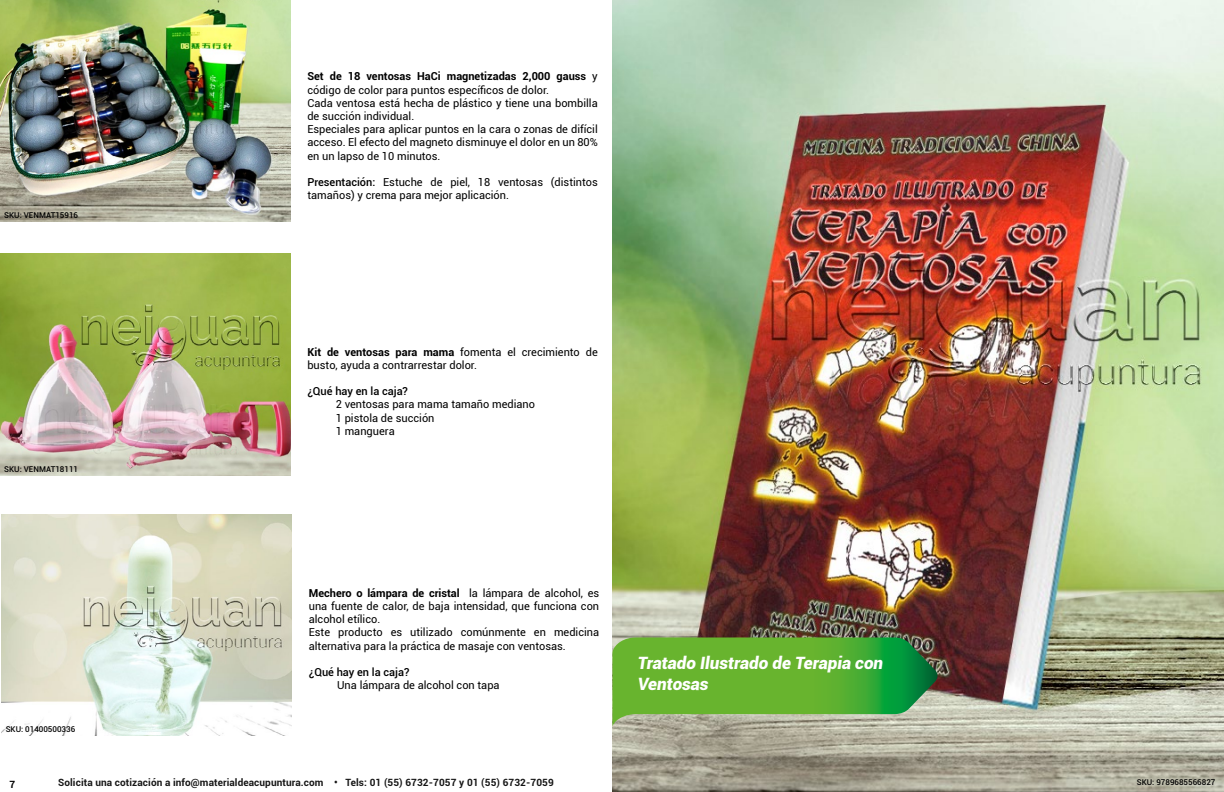
<style>
.page{position:relative;width:1224px;height:792px;background:#fff}
.page>*{position:absolute;margin:0;border:0;box-sizing:border-box;transform-origin:0 0}
.t1{font:italic 900 17px/20.4px "Roboto";color:#fff}
.t2{font:11px/13.2px "Roboto";color:#000}
.t3{font:500 11px "Roboto";color:#000}
.t4{font:700 10px "Roboto";letter-spacing:.01em;color:#000}
.t5{font:500 8px "Roboto";color:#000}
.s1{font-weight:700}
.s2{font-weight:500}
.s3{font-weight:700;font-size:10px}
</style>
<div class="page">
<img style="left:612px;top:0;width:612px;height:792px">
<svg style="left:612px;top:637px;width:325px;height:89px;background:#64ad43"></svg>
<img style="left:0;top:0;width:290px;height:222px">
<img style="left:0;top:254px;width:290px;height:222px">
<img style="left:1px;top:514px;width:291px;height:222px">
<p class="t5" style="left:4px;top:210px;width:75px">SKU: VENMAT15916</p>
<p class="t5" style="left:4px;top:464px;width:75px">SKU: VENMAT18111</p>
<p class="t5" style="left:6px;top:724px;width:71px">SKU: 01400500336</p>
<p class="t2" style="left:307px;top:69px;width:292px"><span class="s1">Set de 18 ventosas HaCi magnetizadas 2,000 gauss</span> y código de color para puntos específicos de dolor.<br>Cada ventosa está hecha de plástico y tiene una bombilla de succión individual.<br>Especiales para aplicar puntos en la cara o zonas de difícil acceso. El efecto del magneto disminuye el dolor en un 80% en un lapso de 10 minutos.</p>
<p class="t2" style="left:307px;top:175px;width:292px"><span class="s2">Presentación:</span> Estuche de piel, 18 ventosas (distintos tamaños) y crema para mejor aplicación.</p>
<p class="t2" style="left:307px;top:345px;width:292px"><span class="s1">Kit de ventosas para mama</span> fomenta el crecimiento de busto, ayuda a contrarrestar dolor.</p>
<p class="t3" style="left:307px;top:384px;width:102px">¿Qué hay en la caja?</p>
<p class="t2" style="left:336px;top:397px;width:201px">2 ventosas para mama tamaño mediano<br>1 pistola de succión<br>1 manguera</p>
<p class="t2" style="left:309px;top:586px;width:292px"><span class="s1">Mechero o lámpara de cristal</span> la lámpara de alcohol, es una fuente de calor, de baja intensidad, que funciona con alcohol etílico.<br>Este producto es utilizado comúnmente en medicina alternativa para la práctica de masaje con ventosas.</p>
<p class="t3" style="left:309px;top:664px;width:102px">¿Qué hay en la caja?</p>
<p class="t2" style="left:337px;top:678px;width:164px">Una lámpara de alcohol con tapa</p>
<h1 class="t1" style="left:638px;top:652px;width:247px">Tratado Ilustrado de Terapia con<br>Ventosas</h1>
<p class="t4" style="left:9px;top:777px;width:7px">7</p>
<p class="t4" style="left:58px;top:776px;width:497px">Solicita una cotización a info@materialdeacupuntura.com • Tels: 01 (55) 6732-7057 y 01 (55) 6732-7059</p>
<p class="t5" style="left:1137px;top:777px;width:80px">SKU: 9789685566827<span class="s3">8</span></p>
</div>
